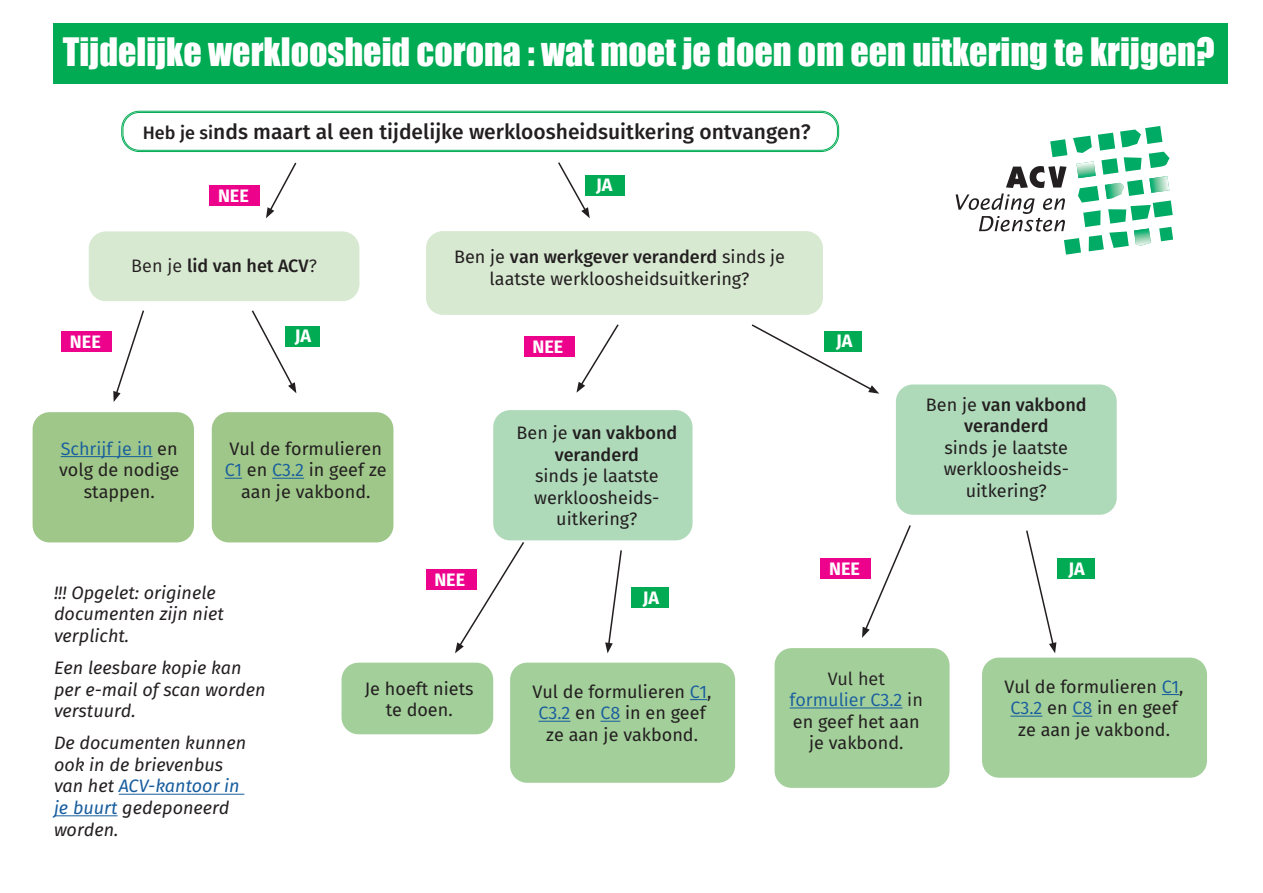
<style>
.page{position:relative;width:1263px;height:893px;background:#fff}
.page>*{position:absolute;margin:0;border:0;box-sizing:border-box;transform-origin:0 0}
.t1{font:36px "Impact";color:#fff}
.t2{font:500 21px "Fira Sans";color:#231f20}
.t3{font:18px/21.6px "Fira Sans";color:#231f20;text-align:center}
.t4{font:italic 18px/21.6px "Fira Sans";color:#231f20}
.t5{font:500 18px/21.6px "Fira Sans";color:#231f20;text-align:center}
.t6{font:700 18px "Fira Sans";color:#fff}
.s1{font-size:18px}
.s2{font-weight:400}
.s3{font-weight:500}
.s4{color:#175d9e}
.s5{font-style:inherit}
</style>
<div class="page">
<div style="left:585px;top:175px;width:39px;height:21px;background:#00ab53"></div>
<div style="left:210px;top:185px;width:50px;height:21px;background:#ed028c"></div>
<div style="left:53px;top:23px;width:1175px;height:61px;background:#00ab53"></div>
<div style="left:122px;top:111px;width:717px;height:41px;border:1px solid #00ab53;border-radius:18px"></div>
<div style="left:123px;top:112px;width:714px;height:38px;border:1px solid #00ab53;border-radius:16px"></div>
<div style="left:896px;top:384px;width:221px;height:131px;background:#afdaba;border-radius:17px"></div>
<div style="left:493px;top:410px;width:199px;height:130px;background:#afdaba;border-radius:17px"></div>
<div style="left:212px;top:412px;width:181px;height:130px;background:#9fc789;border-radius:17px"></div>
<div style="left:510px;top:663px;width:225px;height:120px;background:#a3cf9a;border-radius:17px"></div>
<div style="left:774px;top:648px;width:175px;height:140px;background:#a3cf9a;border-radius:17px"></div>
<div style="left:341px;top:663px;width:152px;height:71px;background:#a3cf9a;border-radius:17px"></div>
<div style="left:33px;top:412px;width:161px;height:130px;background:#9fc789;border-radius:17px"></div>
<div style="left:426px;top:231px;width:397px;height:84px;background:#d8e9d2;border-radius:17px"></div>
<div style="left:89px;top:231px;width:270px;height:70px;background:#d8e9d2;border-radius:17px"></div>
<hr style="left:61px;top:456px;width:92px;height:1px;background:#175d9e">
<svg style="left:690px;top:699px;width:17px;height:1px"></svg>
<hr style="left:538px;top:721px;width:32px;height:1px;background:#175d9e">
<svg style="left:600px;top:721px;width:20px;height:1px"></svg>
<hr style="left:790px;top:707px;width:112px;height:1px;background:#175d9e">
<svg style="left:266px;top:162px;width:31px;height:56px"></svg>
<svg style="left:558px;top:162px;width:32px;height:56px"></svg>
<svg style="left:113px;top:310px;width:31px;height:92px"></svg>
<svg style="left:251px;top:310px;width:45px;height:83px"></svg>
<svg style="left:576px;top:324px;width:43px;height:69px"></svg>
<svg style="left:751px;top:324px;width:128px;height:70px"></svg>
<svg style="left:455px;top:540px;width:71px;height:113px"></svg>
<svg style="left:605px;top:550px;width:17px;height:103px"></svg>
<svg style="left:1026px;top:530px;width:30px;height:123px"></svg>
<svg style="left:862px;top:525px;width:49px;height:113px"></svg>
<svg style="left:225px;top:478px;width:17px;height:1px"></svg>
<hr style="left:272px;top:478px;width:32px;height:1px;background:#175d9e">
<hr style="left:119px;top:794px;width:125px;height:1px;background:#175d9e">
<hr style="left:54px;top:815px;width:64px;height:1px;background:#175d9e">
<svg style="left:956px;top:126px;width:217px;height:129px"></svg>
<div style="left:62px;top:331px;width:50px;height:21px;background:#ed028c"></div>
<div style="left:524px;top:336px;width:50px;height:21px;background:#ed028c"></div>
<div style="left:426px;top:569px;width:50px;height:21px;background:#ed028c"></div>
<div style="left:821px;top:558px;width:50px;height:21px;background:#ed028c"></div>
<div style="left:286px;top:326px;width:34px;height:21px;background:#00ab53"></div>
<div style="left:825px;top:331px;width:37px;height:21px;background:#00ab53"></div>
<div style="left:631px;top:587px;width:38px;height:21px;background:#00ab53"></div>
<div style="left:1057px;top:558px;width:37px;height:21px;background:#00ab53"></div>
<div style="left:982px;top:658px;width:225px;height:120px;background:#a3cf9a;border-radius:17px"></div>
<svg style="left:1162px;top:694px;width:17px;height:1px"></svg>
<hr style="left:1010px;top:716px;width:32px;height:1px;background:#175d9e">
<svg style="left:1072px;top:716px;width:20px;height:1px"></svg>
<h1 class="t1" style="left:63px;top:24px;width:1153px">Tijdelijke werkloosheid corona : wat moet je doen om een uitkering te krijgen?</h1>
<p class="t2" style="left:143px;top:115px;width:669px"><span class="s1">Heb je si</span>nds maart al een tijdelijke werkloosheidsuitkering ontvangen?</p>
<p class="t6" style="left:218px;top:181px;width:32px">NEE</p>
<p class="t6" style="left:596px;top:170px;width:18px">JA</p>
<p class="t5" style="left:131px;top:254px;width:187px"><span class="s2">Ben je</span> lid van het ACV<span class="s2">?</span></p>
<p class="t3" style="left:454px;top:246px;width:333px">Ben je <span class="s3">van werkgever veranderd</span> sinds je laatste werkloosheidsuitkering?</p>
<p class="t6" style="left:295px;top:321px;width:18px">JA</p>
<p class="t6" style="left:836px;top:326px;width:18px">JA</p>
<p class="t6" style="left:70px;top:326px;width:32px">NEE</p>
<p class="t6" style="left:532px;top:331px;width:32px">NEE</p>
<p class="t3" style="left:59px;top:437px;width:122px"><span class="s4">Schrijf je in</span> en volg de nodige stappen.</p>
<p class="t3" style="left:225px;top:437px;width:164px">Vul de formulieren<br><span class="s4">C1</span> en <span class="s4">C3.2</span> in geef ze aan je vakbond.</p>
<p class="t5" style="left:516px;top:421px;width:162px"><span class="s2">Ben je</span> van vakbond veranderd</p>
<p class="t3" style="left:534px;top:465px;width:127px">sinds je laatste werkloosheids&shy;uitkering?</p>
<p class="t5" style="left:926px;top:393px;width:162px"><span class="s2">Ben je</span> van vakbond veranderd</p>
<p class="t3" style="left:944px;top:436px;width:127px">sinds je laatste werkloosheids&shy;uitkering?</p>
<p class="t4" style="left:54px;top:581px;width:171px">!!! Opgelet: originele documenten zijn niet verplicht.</p>
<p class="t4" style="left:54px;top:656px;width:213px">Een leesbare kopie kan per e-mail of scan worden verstuurd.</p>
<p class="t4" style="left:54px;top:732px;width:194px">De documenten kunnen ook in de brievenbus van het <span class="s4">ACV-kantoor in je buurt</span> gedeponeerd worden.</p>
<p class="t6" style="left:434px;top:564px;width:32px">NEE</p>
<p class="t6" style="left:643px;top:582px;width:18px">JA</p>
<p class="t3" style="left:365px;top:677px;width:110px">Je hoeft niets te doen.</p>
<p class="t3" style="left:533px;top:680px;width:180px">Vul de formulieren <span class="s4">C1</span>,<br><span class="s4">C3.2</span> en <span class="s4">C8</span> in en geef ze aan je vakbond.</p>
<p class="t6" style="left:829px;top:553px;width:32px">NEE</p>
<p class="t3" style="left:790px;top:667px;width:135px"><span class="s5">Vul het </span><span class="s4">formulier C3.2</span> <span class="s5">in </span>en geef het aan je vakbond.</p>
<p class="t6" style="left:1068px;top:553px;width:18px">JA</p>
<p class="t3" style="left:1004px;top:675px;width:180px">Vul de formulieren <span class="s4">C1</span>,<br><span class="s4">C3.2</span> en <span class="s4">C8</span> in en geef ze aan je vakbond.</p>
</div>
